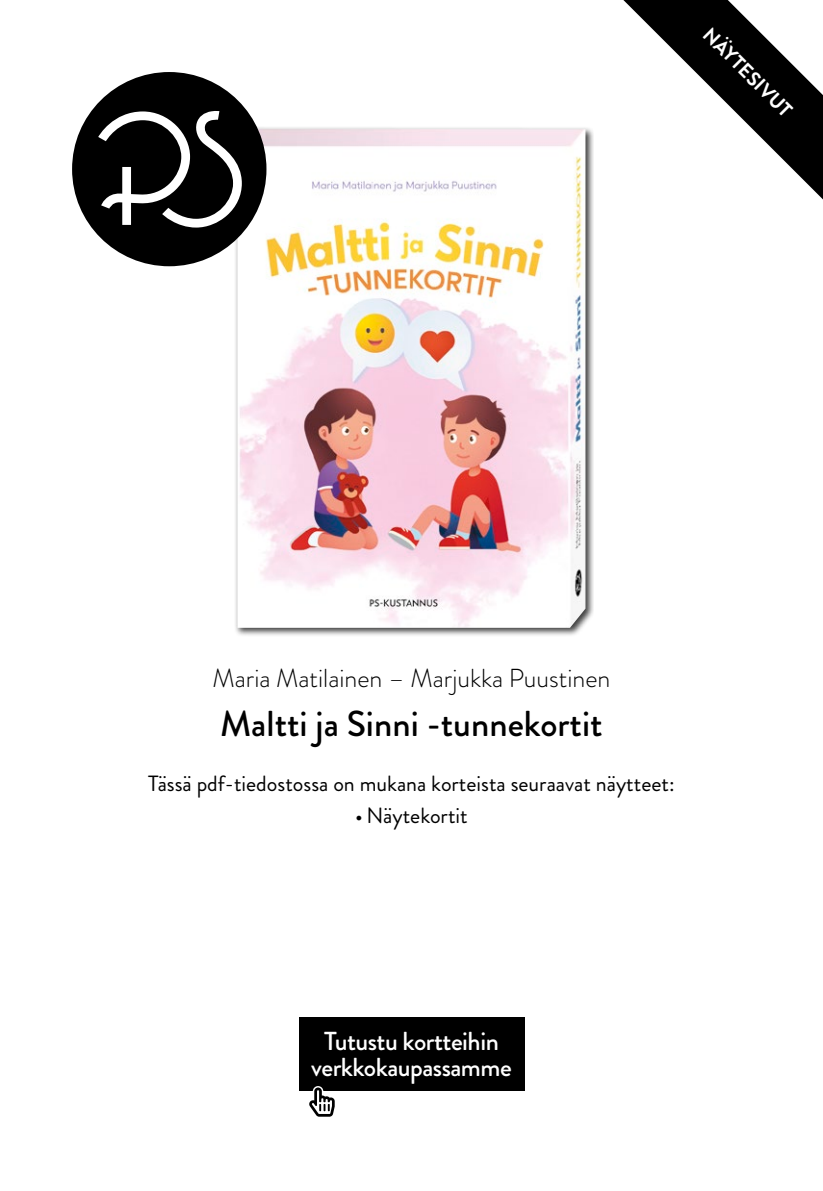
<style>
.page{position:relative;width:823px;height:1191px;background:#fff}
.page>*{position:absolute;margin:0;border:0;box-sizing:border-box;transform-origin:0 0}
.teoksen_nimi{font:500 36px "Brandon Grotesque";color:#000}
.t1{font:500 26px/26px "Brandon Grotesque";letter-spacing:-.02em;color:#fff;text-align:center}
.tekijä_t{font:300 26px "Brandon Grotesque";color:#000}
.Tässä_pdf_ssä_mukana{font:22px "Brandon Grotesque";color:#000}
.t2{font:700 20px "Brandon Grotesque";color:#fff}
</style>
<div class="page">
<div style="left:234px;top:126px;width:360px;height:510px;background:#000;opacity:.75"></div>
<img style="left:237px;top:129px;width:348px;height:499px">
<div style="left:299px;top:1017px;width:225px;height:73px;background:#000"></div>
<svg style="left:305px;top:1086px;width:33px;height:31px"></svg>
<svg style="left:623px;top:0;width:199px;height:199px"></svg>
<svg style="left:72px;top:72px;width:194px;height:194px"></svg>
<p class="t2" style="left:715px;top:21px;width:118px;rotate:45deg">NÄYTESIVUT</p>
<p class="tekijä_t" style="left:212px;top:660px;width:399px">Maria Matilainen – Marjukka Puustinen</p>
<p class="teoksen_nimi" style="left:220px;top:699px;width:383px">Maltti ja Sinni -tunnekortit</p>
<p class="Tässä_pdf_ssä_mukana" style="left:148px;top:768px;width:527px">Tässä pdf-tiedostossa on mukana korteista seuraavat näytteet:</p>
<p class="Tässä_pdf_ssä_mukana" style="left:355px;top:800px;width:114px">• Näytekortit</p>
<p class="t1" style="left:311px;top:1028px;width:202px">Tutustu kortteihin verkkokaupassamme</p>
</div>
